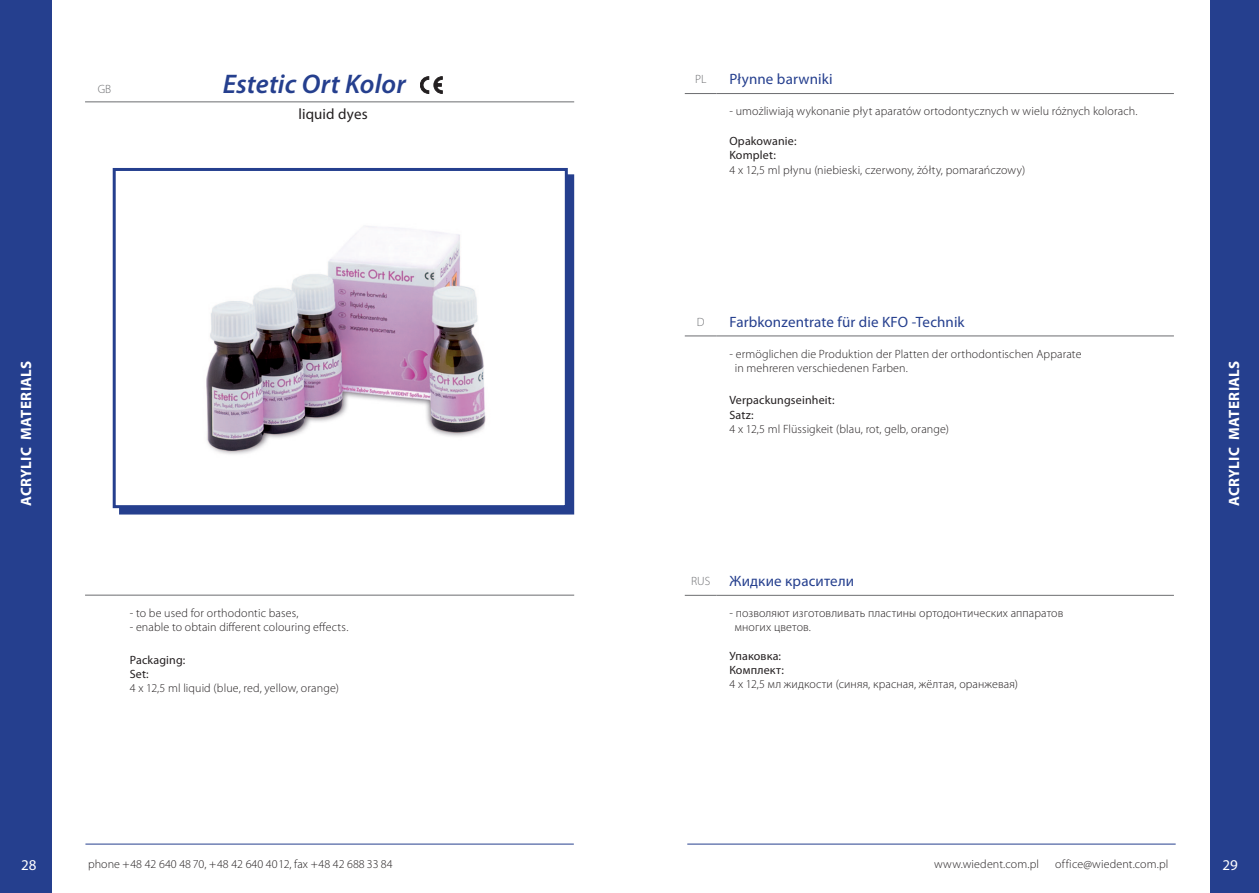
<style>
.page{position:relative;width:1259px;height:893px;background:#fff}
.page>*{position:absolute;margin:0;border:0;box-sizing:border-box;transform-origin:0 0}
.t1{font:italic 600 27px "Myriad Pro";letter-spacing:.005em;color:#253f8e}
.t2{font:15px "Myriad Pro";letter-spacing:.01em;color:#253f8e}
.t3{font:700 15px "Myriad Pro";letter-spacing:.02em;color:#fff}
.t4{font:15px "Myriad Pro";letter-spacing:.01em;color:#231f20}
.t5{font:15px "Myriad Pro";color:#fff}
.t6{font:300 12px "Myriad Pro";letter-spacing:.01em;color:#231f20}
.t7{font:12px "Myriad Pro";letter-spacing:.015em;color:#231f20}
.t8{font:300 12px "Myriad Pro";color:#6c6d70}
</style>
<div class="page">
<div style="left:1210px;top:0;width:49px;height:893px;background:#253f8e"></div>
<div style="left:0;top:0;width:51px;height:893px;background:#253f8e"></div>
<hr style="left:85px;top:101px;width:32px;height:1px;background:#6c6d70">
<hr style="left:117px;top:101px;width:457px;height:1px;background:#6c6d70">
<hr style="left:85px;top:595px;width:32px;height:1px;background:#6c6d70">
<hr style="left:117px;top:595px;width:457px;height:1px;background:#6c6d70">
<hr style="left:85px;top:844px;width:489px;height:1px;background:#253f8e">
<hr style="left:687px;top:844px;width:488px;height:1px;background:#253f8e">
<hr style="left:685px;top:93px;width:31px;height:1px;background:#6c6d70">
<hr style="left:716px;top:93px;width:458px;height:1px;background:#6c6d70">
<hr style="left:685px;top:336px;width:31px;height:1px;background:#6c6d70">
<hr style="left:716px;top:336px;width:458px;height:1px;background:#6c6d70">
<hr style="left:685px;top:595px;width:31px;height:1px;background:#6c6d70">
<hr style="left:716px;top:595px;width:458px;height:1px;background:#6c6d70">
<svg style="left:420px;top:77px;width:22px;height:17px"></svg>
<div style="left:119px;top:174px;width:455px;height:340px;background:#253f8e"></div>
<div style="left:113px;top:168px;width:455px;height:340px;background:#fff;border:3px solid #253f8e"></div>
<img style="left:206px;top:226px;width:280px;height:229px">
<p class="t8" style="left:98px;top:82px;width:15px">GB</p>
<p class="t1" style="left:223px;top:67px;width:184px">Estetic Ort Kolor</p>
<p class="t4" style="left:298px;top:105px;width:71px">liquid dyes</p>
<p class="t8" style="left:695px;top:72px;width:13px">PL</p>
<p class="t2" style="left:729px;top:70px;width:105px">Płynne barwniki</p>
<p class="t6" style="left:729px;top:104px;width:409px">- umożliwiają wykonanie płyt aparatów ortodontycznych w wielu różnych kolorach.</p>
<p class="t7" style="left:729px;top:134px;width:69px">Opakowanie:</p>
<p class="t7" style="left:729px;top:148px;width:48px">Komplet:</p>
<p class="t6" style="left:729px;top:163px;width:297px">4 x 12,5 ml płynu (niebieski, czerwony, żółty, pomarańczowy)</p>
<p class="t8" style="left:697px;top:314px;width:9px">D</p>
<p class="t2" style="left:729px;top:312px;width:237px">Farbkonzentrate für die KFO -Technik</p>
<p class="t6" style="left:729px;top:346px;width:353px">- ermöglichen die Produktion der Platten der orthodontischen Apparate</p>
<p class="t6" style="left:735px;top:361px;width:175px">in mehreren verschiedenen Farben.</p>
<p class="t7" style="left:729px;top:393px;width:107px">Verpackungseinheit:</p>
<p class="t7" style="left:729px;top:407px;width:26px">Satz:</p>
<p class="t6" style="left:729px;top:422px;width:221px">4 x 12,5 ml Flüssigkeit (blau, rot, gelb, orange)</p>
<p class="t3" style="left:16px;top:506px;width:147px;rotate:-90deg">ACRYLIC MATERIALS</p>
<p class="t3" style="left:1224px;top:506px;width:147px;rotate:-90deg">ACRYLIC MATERIALS</p>
<p class="t6" style="left:130px;top:606px;width:170px">- to be used for orthodontic bases,</p>
<p class="t6" style="left:130px;top:620px;width:220px">- enable to obtain different colouring effects.</p>
<p class="t7" style="left:130px;top:652px;width:57px">Packaging:</p>
<p class="t7" style="left:130px;top:667px;width:21px">Set:</p>
<p class="t6" style="left:130px;top:681px;width:211px">4 x 12,5 ml liquid (blue, red, yellow, orange)</p>
<p class="t8" style="left:691px;top:574px;width:21px">RUS</p>
<p class="t2" style="left:729px;top:572px;width:126px">Жидкие красители</p>
<p class="t6" style="left:729px;top:606px;width:335px">- позволяют изготовливать пластины ортодонтических аппаратов</p>
<p class="t6" style="left:735px;top:620px;width:78px">многих цветов.</p>
<p class="t7" style="left:729px;top:648px;width:53px">Упаковка:</p>
<p class="t7" style="left:729px;top:663px;width:56px">Комплект:</p>
<p class="t6" style="left:729px;top:677px;width:290px">4 x 12,5 мл жидкости (синяя, красная, жёлтая, оранжевая)</p>
<p class="t5" style="left:21px;top:856px;width:17px">28</p>
<p class="t6" style="left:88px;top:857px;width:306px">phone +48 42 640 48 70, +48 42 640 40 12, fax +48 42 688 33 84</p>
<p class="t6" style="left:934px;top:857px;width:106px">www.wiedent.com.pl</p>
<p class="t6" style="left:1055px;top:857px;width:115px">office@wiedent.com.pl</p>
<p class="t5" style="left:1222px;top:856px;width:17px">29</p>
</div>
